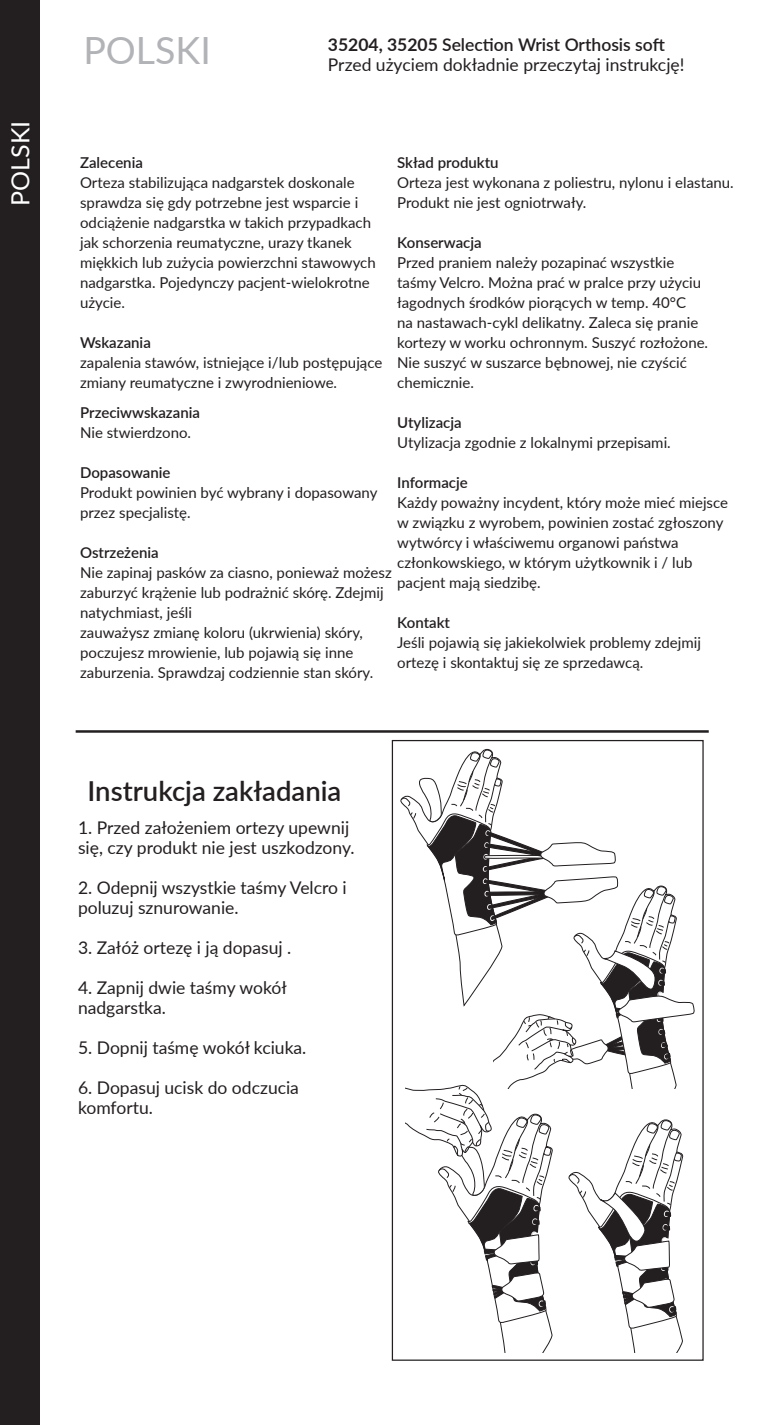
<style>
.page{position:relative;width:759px;height:1425px;background:#fff}
.page>*{position:absolute;margin:0;border:0;box-sizing:border-box;transform-origin:0 0}
.t1{font:37.5px "Lato";color:#b2b3b7}
.t2{font:600 27.5px "Lato";color:#231f20}
.t3{font:25px "Lato";color:#fff}
.t4{font:17.5px/20px "Lato";color:#231f20}
.t5{font:600 17.5px "Lato";color:#231f20}
.t6{font:15px/20px "Lato";color:#231f20}
.t7{font:600 15px "Lato";color:#231f20}
.s1{font-weight:700}
</style>
<div class="page">
<hr style="left:76px;top:730px;width:632px;height:2px;background:#231f20">
<div style="left:0;top:0;width:39px;height:1424px;background:#231f20"></div>
<svg style="left:400px;top:741px;width:295px;height:611px"></svg>
<p class="t3" style="left:3px;top:205px;width:86px;rotate:-90deg">POLSKI</p>
<p class="t1" style="left:83px;top:24px;width:129px">POLSKI</p>
<p class="t5" style="left:328px;top:32px;width:338px"><span class="s1">35204, 35205</span> Selection Wrist Orthosis soft</p>
<p class="t4" style="left:328px;top:54px;width:358px">Przed użyciem dokładnie przeczytaj instrukcję!</p>
<p class="t7" style="left:80px;top:152px;width:64px">Zalecenia</p>
<p class="t6" style="left:80px;top:172px;width:297px">Orteza stabilizująca nadgarstek doskonale sprawdza się gdy potrzebne jest wsparcie i odciążenie nadgarstka w takich przypadkach jak schorzenia reumatyczne, urazy tkanek miękkich lub zużycia powierzchni stawowych nadgarstka. Pojedynczy pacjent-wielokrotne użycie.</p>
<p class="t7" style="left:80px;top:332px;width:72px">Wskazania</p>
<p class="t6" style="left:80px;top:352px;width:304px">zapalenia stawów, istniejące i/lub postępujące zmiany reumatyczne i zwyrodnieniowe.</p>
<p class="t7" style="left:80px;top:402px;width:121px">Przeciwwskazania</p>
<p class="t6" style="left:80px;top:422px;width:112px">Nie stwierdzono.</p>
<p class="t7" style="left:80px;top:462px;width:92px">Dopasowanie</p>
<p class="t6" style="left:80px;top:482px;width:299px">Produkt powinien być wybrany i dopasowany przez specjalistę.</p>
<p class="t7" style="left:80px;top:542px;width:80px">Ostrzeżenia</p>
<p class="t6" style="left:80px;top:562px;width:313px">Nie zapinaj pasków za ciasno, ponieważ możesz zaburzyć krążenie lub podrażnić skórę. Zdejmij natychmiast, jeśli</p>
<p class="t6" style="left:80px;top:622px;width:294px">zauważysz zmianę koloru (ukrwienia) skóry, poczujesz mrowienie, lub pojawią się inne zaburzenia. Sprawdzaj codziennie stan skóry.</p>
<p class="t7" style="left:397px;top:152px;width:103px">Skład produktu</p>
<p class="t6" style="left:397px;top:172px;width:338px">Orteza jest wykonana z poliestru, nylonu i elastanu.<br>Produkt nie jest ogniotrwały.</p>
<p class="t7" style="left:397px;top:232px;width:86px">Konserwacja</p>
<p class="t6" style="left:397px;top:252px;width:278px">Przed praniem należy pozapinać wszystkie</p>
<p class="t6" style="left:397px;top:272px;width:305px">taśmy Velcro. Można prać w pralce przy użyciu łagodnych środków piorących w temp. 40°C</p>
<p class="t6" style="left:397px;top:312px;width:312px">na nastawach-cykl delikatny. Zaleca się pranie kortezy w worku ochronnym. Suszyć rozłożone.<br>Nie suszyć w suszarce bębnowej, nie czyścić chemicznie.</p>
<p class="t7" style="left:397px;top:412px;width:66px">Utylizacja</p>
<p class="t6" style="left:397px;top:432px;width:275px">Utylizacja zgodnie z lokalnymi przepisami.</p>
<p class="t7" style="left:397px;top:472px;width:72px">Informacje</p>
<p class="t6" style="left:397px;top:492px;width:332px">Każdy poważny incydent, który może mieć miejsce w związku z wyrobem, powinien zostać zgłoszony wytwórcy i właściwemu organowi państwa członkowskiego, w którym użytkownik i / lub pacjent mają siedzibę.</p>
<p class="t7" style="left:397px;top:612px;width:54px">Kontakt</p>
<p class="t6" style="left:397px;top:632px;width:305px">Jeśli pojawią się jakiekolwiek problemy zdejmij ortezę i skontaktuj się ze sprzedawcą.</p>
<p class="t2" style="left:87px;top:771px;width:255px">Instrukcja zakładania</p>
<p class="t4" style="left:78px;top:816px;width:278px">1. Przed założeniem ortezy upewnij się, czy produkt nie jest uszkodzony.</p>
<p class="t4" style="left:78px;top:876px;width:270px">2. Odepnij wszystkie taśmy Velcro i poluzuj sznurowanie.</p>
<p class="t4" style="left:78px;top:936px;width:215px">3. Załóż ortezę i ją dopasuj .</p>
<p class="t4" style="left:78px;top:976px;width:210px">4. Zapnij dwie taśmy wokół nadgarstka.</p>
<p class="t4" style="left:78px;top:1036px;width:230px">5. Dopnij taśmę wokół kciuka.</p>
<p class="t4" style="left:78px;top:1076px;width:222px">6. Dopasuj ucisk do odczucia komfortu.</p>
</div>
